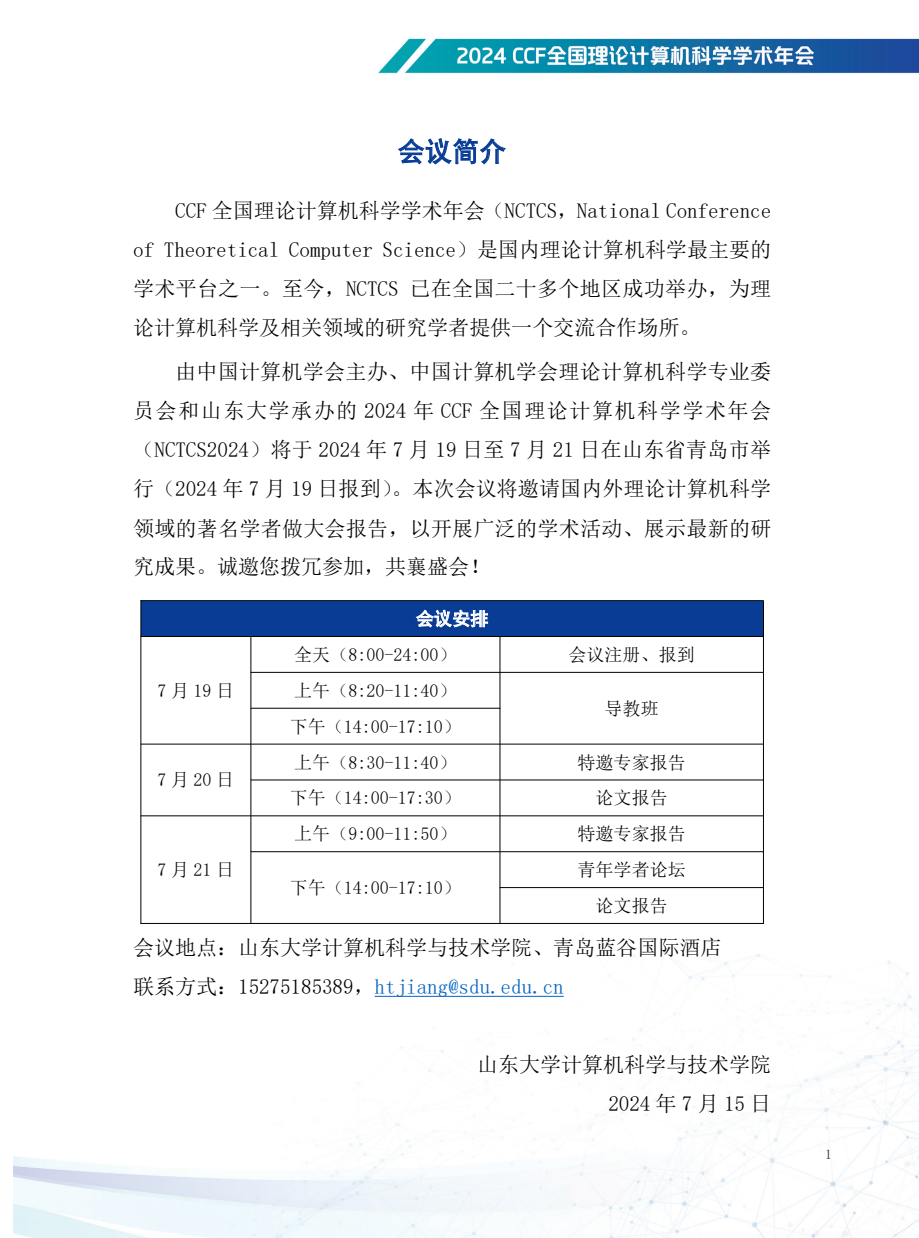
<style>
.page{position:relative;width:919px;height:1238px;background:#fff}
.page>*{position:absolute;margin:0;border:0;box-sizing:border-box;transform-origin:0 0}
.t1{font:27px "Sim Hei";color:#083c95}
.t2{font:21.15px/39px "N Sim Sun";color:#000;text-align:justify}
.t3{font:18px/36px "N Sim Sun";color:#000;text-align:center}
.t4{font:18px "Sim Hei";color:#fff}
.t5{font:13.5px "Sim Sun";color:#231f20}
.s1{color:#0563c1}
</style>
<div class="page">
<img style="left:13px;top:38px;width:905px;height:1199px">
<div style="left:133px;top:186px;width:638px;height:39px;background:#fff"></div>
<div style="left:133px;top:225px;width:638px;height:39px;background:#fff"></div>
<div style="left:133px;top:264px;width:638px;height:39px;background:#fff"></div>
<div style="left:133px;top:303px;width:638px;height:45px;background:#fff"></div>
<div style="left:133px;top:348px;width:638px;height:39px;background:#fff"></div>
<div style="left:133px;top:387px;width:638px;height:39px;background:#fff"></div>
<div style="left:133px;top:426px;width:638px;height:39px;background:#fff"></div>
<div style="left:133px;top:465px;width:638px;height:39px;background:#fff"></div>
<div style="left:133px;top:504px;width:638px;height:39px;background:#fff"></div>
<div style="left:133px;top:543px;width:638px;height:39px;background:#fff"></div>
<div style="left:133px;top:582px;width:638px;height:18px;background:#fff"></div>
<div style="left:141px;top:601px;width:622px;height:35px;background:#083c95"></div>
<hr style="left:140px;top:600px;width:623px;height:1px;background:#000">
<hr style="left:140px;top:636px;width:623px;height:1px;background:#000">
<hr style="left:250px;top:672px;width:513px;height:1px;background:#000">
<hr style="left:250px;top:707px;width:250px;height:1px;background:#000">
<hr style="left:140px;top:743px;width:623px;height:1px;background:#000">
<hr style="left:250px;top:779px;width:513px;height:1px;background:#000">
<hr style="left:140px;top:815px;width:623px;height:1px;background:#000">
<hr style="left:250px;top:851px;width:513px;height:1px;background:#000">
<hr style="left:499px;top:887px;width:264px;height:1px;background:#000">
<hr style="left:140px;top:923px;width:623px;height:1px;background:#000">
<hr style="left:140px;top:600px;width:1px;height:323px;background:#000">
<hr style="left:250px;top:636px;width:1px;height:287px;background:#000">
<hr style="left:499px;top:636px;width:1px;height:287px;background:#000">
<hr style="left:763px;top:601px;width:1px;height:322px;background:#000">
<hr style="left:374px;top:995px;width:189px;height:1px;background:#0563c1">
<p class="t1" style="left:398px;top:138px;width:110px">会议简介</p>
<p class="t2" style="left:133px;top:190px;width:639px;text-indent:42px">CCF 全国理论计算机科学学术年会（NCTCS，National Conference of Theoretical Computer Science）是国内理论计算机科学最主要的学术平台之一。至今，NCTCS 已在全国二十多个地区成功举办，为理论计算机科学及相关领域的研究学者提供一个交流合作场所。</p>
<p class="t2" style="left:133px;top:352px;width:639px;text-indent:42px">由中国计算机学会主办、中国计算机学会理论计算机科学专业委员会和山东大学承办的 2024 年 CCF 全国理论计算机科学学术年会（NCTCS2024）将于 2024 年 7 月 19 日至 7 月 21 日在山东省青岛市举行（2024 年 7 月 19 日报到）。本次会议将邀请国内外理论计算机科学领域的著名学者做大会报告，以开展广泛的学术活动、展示最新的研究成果。诚邀您拨冗参加，共襄盛会！</p>
<p class="t4" style="left:416px;top:609px;width:74px">会议安排</p>
<p class="t3" style="left:158px;top:672px;width:78px">7月19日</p>
<p class="t3" style="left:158px;top:762px;width:78px">7月20日</p>
<p class="t3" style="left:294px;top:636px;width:163px">全天（8:00-24:00）</p>
<p class="t3" style="left:568px;top:636px;width:127px">会议注册、报到</p>
<p class="t3" style="left:294px;top:672px;width:163px">上午（8:20-11:40）</p>
<p class="t3" style="left:604px;top:690px;width:55px">导教班</p>
<p class="t3" style="left:290px;top:708px;width:172px">下午（14:00-17:10）</p>
<p class="t3" style="left:294px;top:744px;width:163px">上午（8:30-11:40）</p>
<p class="t3" style="left:577px;top:744px;width:109px">特邀专家报告</p>
<p class="t3" style="left:290px;top:780px;width:172px">下午（14:00-17:30）</p>
<p class="t3" style="left:595px;top:780px;width:73px">论文报告</p>
<p class="t3" style="left:294px;top:815px;width:163px">上午（9:00-11:50）</p>
<p class="t3" style="left:577px;top:815px;width:109px">特邀专家报告</p>
<p class="t3" style="left:290px;top:869px;width:172px">下午（14:00-17:10）</p>
<p class="t3" style="left:577px;top:851px;width:109px">青年学者论坛论文报告</p>
<p class="t2" style="left:133px;top:928px;width:590px">会议地点：山东大学计算机科学与技术学院、青岛蓝谷国际酒店联系方式：15275185389，<span class="s1">htjiang@sdu.edu.cn</span></p>
<p class="t3" style="left:158px;top:851px;width:78px">7月21日</p>
<p class="t2" style="left:477px;top:1045px;width:296px;text-align:right">山东大学计算机科学与技术学院<br>2024年7月15日</p>
<p class="t5" style="left:825px;top:1147px;width:8px">1</p>
</div>
